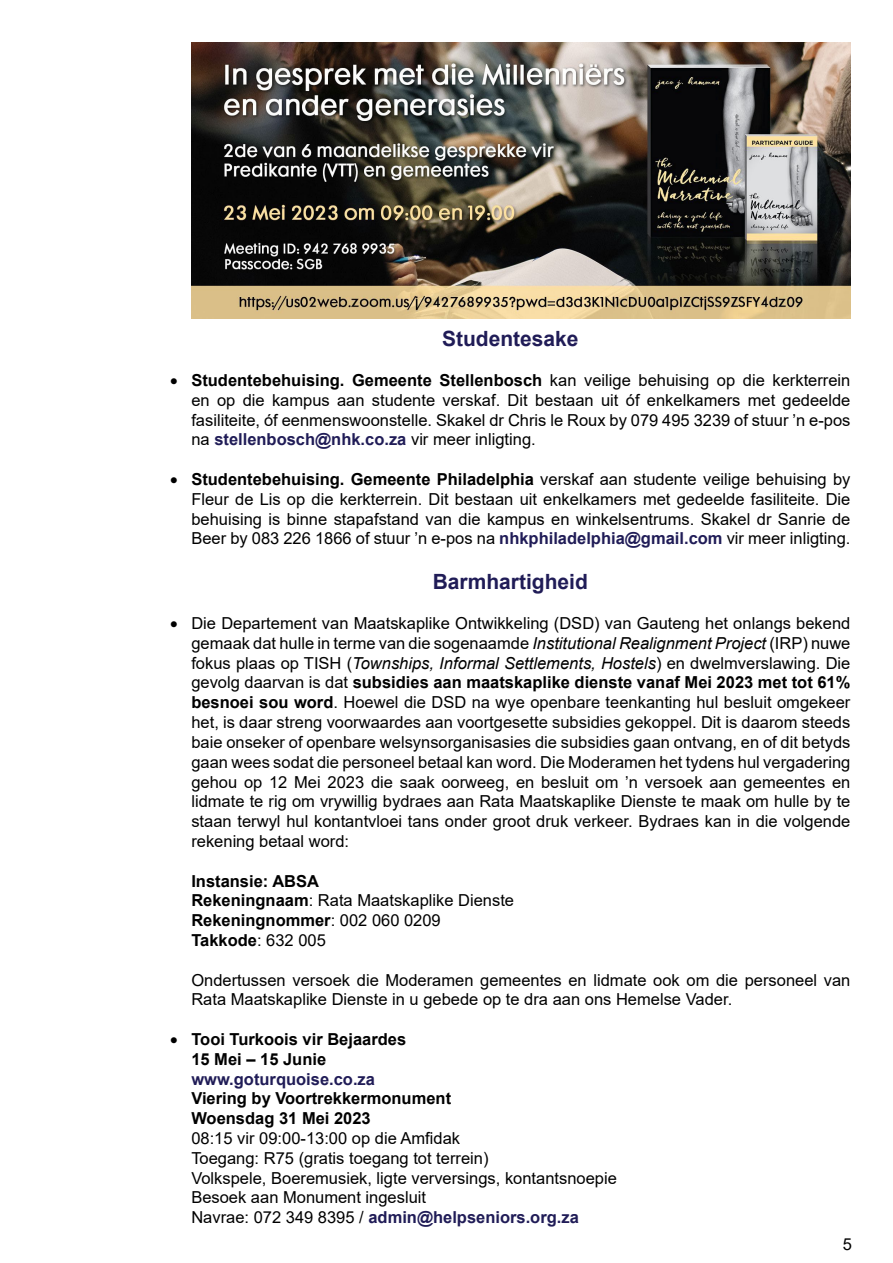
<style>
.page{position:relative;width:893px;height:1263px;background:#fff}
.page>*{position:absolute;margin:0;border:0;box-sizing:border-box;transform-origin:0 0}
.t1{font:700 21px "Arial";color:#201c57}
.t2{font:16.5px/19.8px "Arial";color:#000;text-align:justify}
.t3{font:700 16.5px/19.8px "Arial";color:#000}
.t4{font:700 16.5px "Arial";color:#201c57}
.s1{font-weight:700}
.s2{font-weight:700;color:#201c57}
.s3{font-style:italic}
.s4{font-weight:400}
</style>
<div class="page">
<img style="left:191px;top:43px;width:659px;height:276px">
<p class="t1" style="left:442px;top:324px;width:138px">Studentesake</p>
<p class="t2" style="left:191px;top:370px;width:661px;text-indent:-21px">• <span class="s1">Studentebehuising. Gemeente Stellenbosch</span> kan veilige behuising op die kerkterrein en op die kampus aan studente verskaf. Dit bestaan uit óf enkelkamers met gedeelde fasiliteite, óf eenmenswoonstelle. Skakel dr Chris le Roux by 079 495 3239 of stuur ’n e-pos na <span class="s2">stellenbosch@nhk.co.za</span> vir meer inligting.</p>
<p class="t2" style="left:191px;top:469px;width:661px;text-indent:-21px">• <span class="s1">Studentebehuising. Gemeente Philadelphia</span> verskaf aan studente veilige behuising by Fleur de Lis op die kerkterrein. Dit bestaan uit enkelkamers met gedeelde fasiliteite. Die behuising is binne stapafstand van die kampus en winkelsentrums. Skakel dr Sanrie de Beer by 083 226 1866 of stuur ’n e-pos na <span class="s2">nhkphiladelphia@gmail.com</span> vir meer inligting.</p>
<p class="t1" style="left:433px;top:567px;width:157px">Barmhartigheid</p>
<p class="t2" style="left:191px;top:613px;width:661px;text-indent:-21px">• Die Departement van Maatskaplike Ontwikkeling (DSD) van Gauteng het onlangs bekend gemaak dat hulle in terme van die sogenaamde <span class="s3">Institutional Realignment Project</span> (IRP) nuwe fokus plaas op TISH (<span class="s3">Townships, Informal Settlements, Hostels</span>) en dwelmverslawing. Die gevolg daarvan is dat <span class="s1">subsidies aan maatskaplike dienste vanaf Mei 2023 met tot 61% besnoei sou word</span>. Hoewel die DSD na wye openbare teenkanting hul besluit omgekeer het, is daar streng voorwaardes aan voortgesette subsidies gekoppel. Dit is daarom steeds baie onseker of openbare welsynsorganisasies die subsidies gaan ontvang, en of dit betyds gaan wees sodat die personeel betaal kan word. Die Moderamen het tydens hul vergadering gehou op 12 Mei 2023 die saak oorweeg, en besluit om ’n versoek aan gemeentes en lidmate te rig om vrywillig bydraes aan Rata Maatskaplike Dienste te maak om hulle by te staan terwyl hul kontantvloei tans onder groot druk verkeer. Bydraes kan in die volgende rekening betaal word:</p>
<p class="t3" style="left:191px;top:871px;width:324px">Instansie: ABSA<br>Rekeningnaam<span class="s4">: Rata Maatskaplike Dienste<br></span>Rekeningnommer<span class="s4">: 002 060 0209<br></span>Takkode<span class="s4">: 632 005</span></p>
<p class="t2" style="left:191px;top:970px;width:661px">Ondertussen versoek die Moderamen gemeentes en lidmate ook om die personeel van<br>Rata Maatskaplike Dienste in u gebede op te dra aan ons Hemelse Vader.</p>
<p class="t3" style="left:191px;top:1029px;width:216px;text-indent:-21px">• Tooi Turkoois vir Bejaardes<br>15 Mei – 15 Junie</p>
<p class="t4" style="left:191px;top:1067px;width:185px">www.goturquoise.co.za</p>
<p class="t3" style="left:191px;top:1089px;width:261px">Viering by Voortrekkermonument<br>Woensdag 31 Mei 2023</p>
<p class="t2" style="left:191px;top:1128px;width:427px;text-align:left">08:15 vir 09:00-13:00 op die Amfidak<br>Toegang: R75 (gratis toegang tot terrein)<br>Volkspele, Boeremusiek, ligte verversings, kontantsnoepie Besoek aan Monument ingesluit<br>Navrae: 072 349 8395 / <span class="s2">admin@helpseniors.org.za</span></p>
<p class="t2" style="left:843px;top:1234px;width:11px">5</p>
</div>
